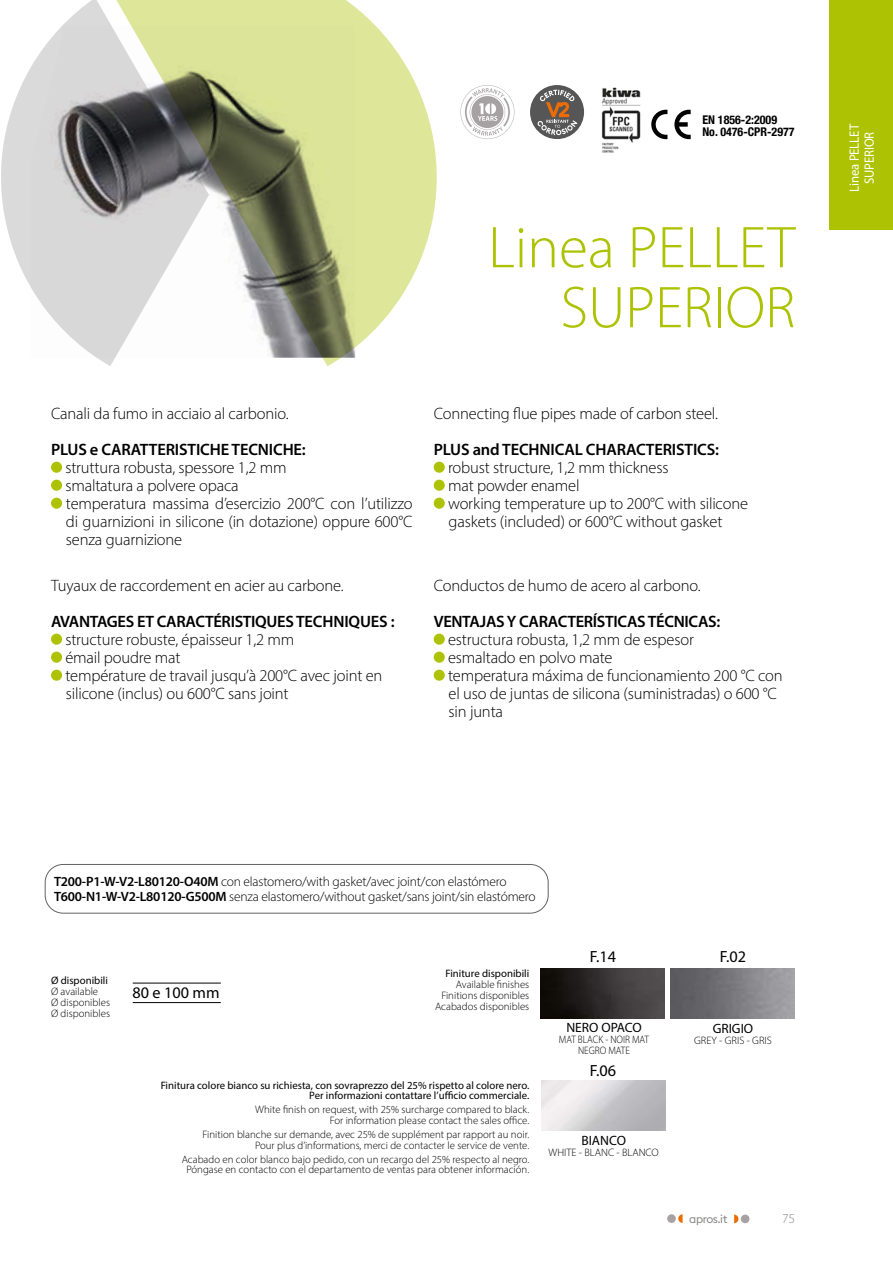
<style>
.page{position:relative;width:893px;height:1263px;background:#fff}
.page>*{position:absolute;margin:0;border:0;box-sizing:border-box;transform-origin:0 0}
.t1{font:300 59.4px/60px "Myriad Pro";color:#adc202;text-align:right}
.t2{font:300 16.5px/18px "Myriad Pro";letter-spacing:-.01em;color:#000}
.t3{font:600 16.5px "Myriad Pro";letter-spacing:-.01em;color:#000}
.t4{font:16.2px "Myriad Pro";color:#000}
.t5{font:300 13.5px/15px "Myriad Pro";letter-spacing:-.015em;color:#000}
.t6{font:13.5px "Myriad Pro";color:#000}
.t7{font:13.5px/15px "Myriad Pro";letter-spacing:-.015em;color:#fff;text-align:center;scale:.95 1}
.t8{font:300 13.5px "Myriad Pro";color:#878786}
.t9{font:700 condensed 12px/11.2px "Helvetica Neue";color:#000}
.t10{font:11.4px "Euclid Square";letter-spacing:-.03em;color:#878786}
.t11{font:300 10.8px/10.8px "Myriad Pro";color:#000;text-align:right}
.t12{font:10.8px/10.8px "Myriad Pro";color:#000;text-align:right}
.t13{font:300 10.8px/10.8px "Myriad Pro";color:#000;text-align:center;scale:.9 1}
.s1{font-weight:600}
</style>
<div class="page">
<svg style="left:209px;top:0;width:228px;height:366px;fill:#dce49a"></svg>
<svg style="left:1px;top:0;width:208px;height:366px"></svg>
<img style="left:601px;top:87px;width:40px;height:66px">
<svg style="left:651px;top:110px;width:16px;height:29px"></svg>
<svg style="left:674px;top:110px;width:17px;height:29px"></svg>
<div style="left:530px;top:85px;width:54px;height:54px;background:#575656;border-radius:50%"></div>
<svg style="left:537px;top:90px;width:40px;height:45px"></svg>
<svg style="left:460px;top:85px;width:54px;height:54px"></svg>
<img style="left:541px;top:968px;width:124px;height:51px">
<div style="left:51px;top:462px;width:11px;height:11px;background:#adc202;border-radius:50%"></div>
<div style="left:51px;top:480px;width:11px;height:11px;background:#adc202;border-radius:50%"></div>
<div style="left:51px;top:498px;width:11px;height:11px;background:#adc202;border-radius:50%"></div>
<div style="left:434px;top:462px;width:11px;height:11px;background:#adc202;border-radius:50%"></div>
<div style="left:434px;top:480px;width:11px;height:11px;background:#adc202;border-radius:50%"></div>
<div style="left:434px;top:498px;width:11px;height:11px;background:#adc202;border-radius:50%"></div>
<hr style="left:133px;top:983px;width:88px;height:1px;background:#000">
<hr style="left:133px;top:1002px;width:88px;height:1px;background:#000">
<img style="left:671px;top:968px;width:124px;height:51px">
<div style="left:51px;top:634px;width:11px;height:11px;background:#adc202;border-radius:50%"></div>
<div style="left:51px;top:652px;width:11px;height:11px;background:#adc202;border-radius:50%"></div>
<div style="left:51px;top:670px;width:11px;height:11px;background:#adc202;border-radius:50%"></div>
<div style="left:434px;top:634px;width:11px;height:11px;background:#adc202;border-radius:50%"></div>
<div style="left:434px;top:652px;width:11px;height:11px;background:#adc202;border-radius:50%"></div>
<div style="left:434px;top:670px;width:11px;height:11px;background:#adc202;border-radius:50%"></div>
<div style="left:45px;top:864px;width:504px;height:49px;border:1px solid #636362;border-radius:18px"></div>
<div style="left:667px;top:1214px;width:9px;height:9px;background:#a7a1a3;border-radius:50%"></div>
<svg style="left:678px;top:1214px;width:5px;height:9px"></svg>
<svg style="left:734px;top:1214px;width:4px;height:9px"></svg>
<div style="left:741px;top:1214px;width:8px;height:9px;background:#a7a1a3;border-radius:50%"></div>
<div style="left:829px;top:0;width:64px;height:230px;background:#adc202"></div>
<p class="t9" style="left:702px;top:114px;width:94px">EN 1856-2:2009<br>No. 0476-CPR-2977</p>
<h1 class="t1" style="left:488px;top:217px;width:308px">Linea PELLET<br>SUPERIOR</h1>
<p class="t2" style="left:51px;top:404px;width:239px">Canali da fumo in acciaio al carbonio.</p>
<p class="t3" style="left:51px;top:439px;width:256px">PLUS e CARATTERISTICHE TECNICHE:</p>
<p class="t2" style="left:65px;top:458px;width:349px">struttura robusta, spessore 1,2 mm<br>smaltatura a polvere opaca<br>temperatura massima d’esercizio 200°C con l’utilizzo di guarnizioni in silicone (in dotazione) oppure 600°C senza guarnizione</p>
<p class="t2" style="left:51px;top:576px;width:294px">Tuyaux de raccordement en acier au carbone.</p>
<p class="t3" style="left:51px;top:611px;width:345px">AVANTAGES ET CARACTÉRISTIQUES TECHNIQUES :</p>
<p class="t2" style="left:65px;top:630px;width:319px">structure robuste, épaisseur 1,2 mm<br>émail poudre mat<br>température de travail jusqu’à 200°C avec joint en silicone (inclus) ou 600°C sans joint</p>
<p class="t2" style="left:434px;top:404px;width:286px">Connecting flue pipes made of carbon steel.</p>
<p class="t3" style="left:434px;top:439px;width:287px">PLUS and TECHNICAL CHARACTERISTICS:</p>
<p class="t2" style="left:448px;top:458px;width:302px">robust structure, 1,2 mm thickness<br>mat powder enamel<br>working temperature up to 200°C with silicone gaskets (included) or 600°C without gasket</p>
<p class="t2" style="left:434px;top:576px;width:268px">Conductos de humo de acero al carbono.</p>
<p class="t3" style="left:434px;top:611px;width:288px">VENTAJAS Y CARACTERÍSTICAS TÉCNICAS:</p>
<p class="t2" style="left:448px;top:630px;width:336px">estructura robusta, 1,2 mm de espesor<br>esmaltado en polvo mate<br>temperatura máxima de funcionamiento 200 °C con el uso de juntas de silicona (suministradas) o 600 °C sin junta</p>
<p class="t7" style="left:846px;top:192px;width:73px;rotate:-90deg">Linea PELLET<br>SUPERIOR</p>
<p class="t5" style="left:54px;top:873px;width:483px"><span class="s1">T200-P1-W-V2-L80120-O40M</span> con elastomero/with gasket/avec joint/con elastómero<br><span class="s1">T600-N1-W-V2-L80120-G500M</span> senza elastomero/without gasket/sans joint/sin elastómero</p>
<p class="t12" style="left:51px;top:975px;width:58px">Ø disponibili</p>
<p class="t11" style="left:51px;top:986px;width:61px;text-align:left">Ø available<br>Ø disponibles<br>Ø disponibles</p>
<p class="t4" style="left:133px;top:983px;width:88px">80 e 100 mm</p>
<p class="t12" style="left:445px;top:968px;width:85px">Finiture disponibili</p>
<p class="t11" style="left:435px;top:979px;width:96px">Available finishes<br>Finitions disponibles<br>Acabados disponibles</p>
<p class="t12" style="left:161px;top:1079px;width:370px">Finitura colore bianco su richiesta, con sovraprezzo del 25% rispetto al colore nero.<br>Per informazioni contattare l’ufficio commerciale.</p>
<p class="t11" style="left:255px;top:1104px;width:276px">White finish on request, with 25% surcharge compared to black.<br>For information please contact the sales office.</p>
<p class="t11" style="left:203px;top:1129px;width:328px">Finition blanche sur demande, avec 25% de supplément par rapport au noir.<br>Pour plus d’informations, merci de contacter le service de vente.</p>
<p class="t11" style="left:182px;top:1153px;width:349px;text-align:center">Acabado en color blanco bajo pedido, con un recargo del 25% respecto al negro.<br>Póngase en contacto con el departamento de ventas para obtener información.</p>
<p class="t4" style="left:590px;top:947px;width:28px">F.14</p>
<p class="t6" style="left:566px;top:1019px;width:77px">NERO OPACO</p>
<p class="t13" style="left:559px;top:1034px;width:102px">MAT BLACK - NOIR MAT<br>NEGRO MATE</p>
<p class="t4" style="left:590px;top:1060px;width:28px">F.06</p>
<p class="t6" style="left:581px;top:1132px;width:46px">BIANCO</p>
<p class="t11" style="left:549px;top:1147px;width:112px">WHITE - BLANC - BLANCO</p>
<p class="t4" style="left:720px;top:947px;width:28px">F.02</p>
<p class="t6" style="left:713px;top:1020px;width:42px">GRIGIO</p>
<p class="t11" style="left:694px;top:1035px;width:79px">GREY - GRIS - GRIS</p>
<p class="t10" style="left:689px;top:1211px;width:40px">apros.it</p>
<p class="t8" style="left:782px;top:1210px;width:15px">75</p>
</div>
